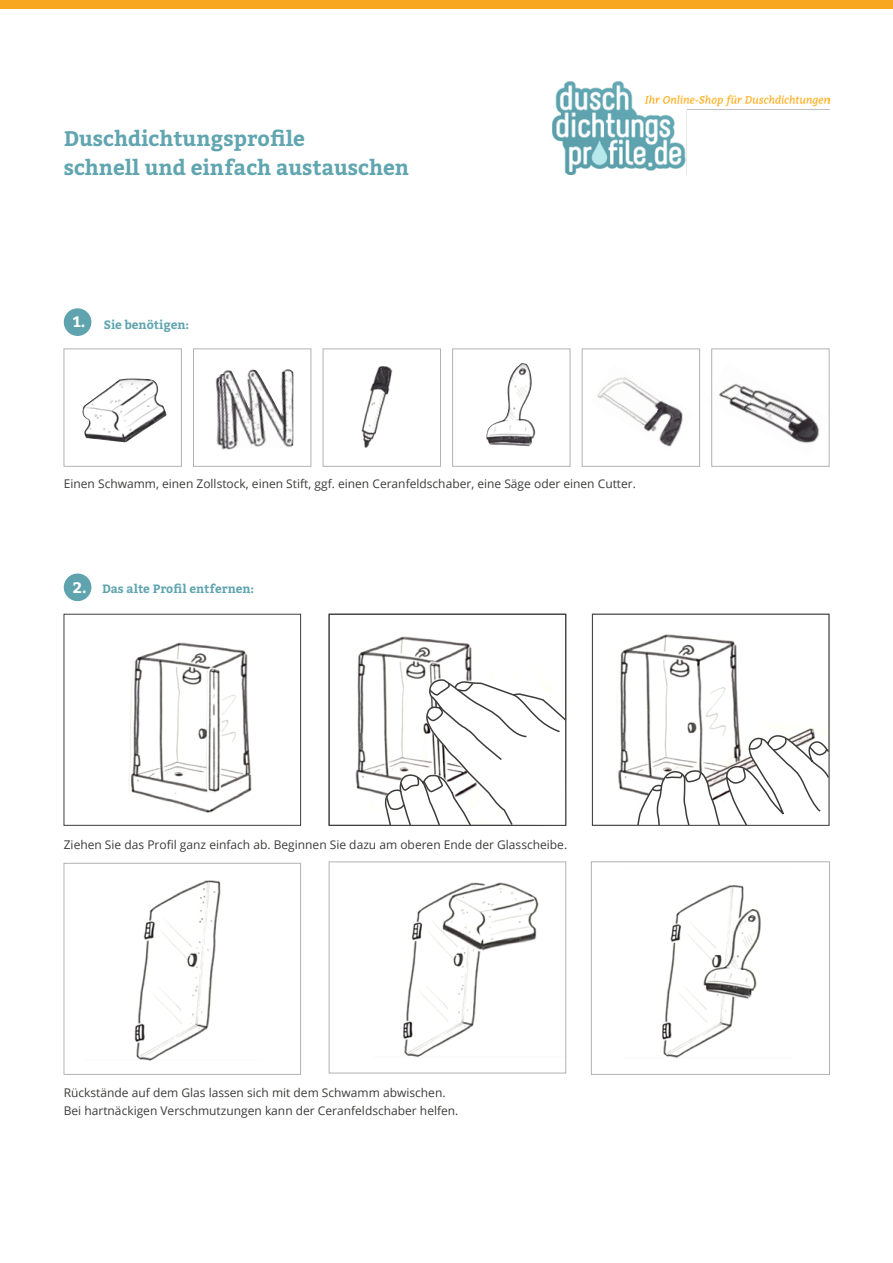
<style>
.page{position:relative;width:893px;height:1263px;background:#fff}
.page>*{position:absolute;margin:0;border:0;box-sizing:border-box;transform-origin:0 0}
.t1{font:700 21px/28.5px "Bitter";color:#60a5b0}
.t2{font:12px/18px "Open Sans";color:#3c3c3b}
.t3{font:700 12px "Bitter";color:#60a5b0}
.s1{font-size:15.15px;color:#fff}
</style>
<div class="page">
<img style="left:617px;top:634px;width:210px;height:159px">
<img style="left:355px;top:636px;width:117px;height:159px">
<img style="left:129px;top:642px;width:123px;height:171px">
<div style="left:64px;top:573px;width:27px;height:28px;background:#5ea3ae;border-radius:50%"></div>
<div style="left:591px;top:861px;width:239px;height:213px;border:1px solid #b3b2b2"></div>
<img style="left:403px;top:872px;width:164px;height:185px">
<img style="left:134px;top:880px;width:87px;height:181px">
<div style="left:64px;top:863px;width:237px;height:211px;border:1px solid #b3b2b2"></div>
<div style="left:329px;top:862px;width:237px;height:211px;border:1px solid #b3b2b2"></div>
<img style="left:662px;top:885px;width:99px;height:173px">
<div style="left:0;top:0;width:893px;height:9px;background:#f7a820"></div>
<img style="left:553px;top:82px;width:276px;height:93px">
<div style="left:64px;top:308px;width:27px;height:28px;background:#5ea3ae;border-radius:50%"></div>
<img style="left:215px;top:369px;width:78px;height:81px">
<img style="left:361px;top:366px;width:32px;height:82px">
<img style="left:486px;top:363px;width:50px;height:84px">
<img style="left:597px;top:377px;width:86px;height:70px">
<img style="left:719px;top:383px;width:100px;height:60px">
<img style="left:82px;top:378px;width:85px;height:64px">
<div style="left:64px;top:349px;width:118px;height:117px;border:1px solid #b3b2b2"></div>
<div style="left:193px;top:349px;width:118px;height:117px;border:1px solid #b3b2b2"></div>
<div style="left:323px;top:349px;width:118px;height:117px;border:1px solid #b3b2b2"></div>
<div style="left:452px;top:349px;width:118px;height:117px;border:1px solid #b3b2b2"></div>
<div style="left:582px;top:349px;width:118px;height:117px;border:1px solid #b3b2b2"></div>
<div style="left:711px;top:349px;width:118px;height:117px;border:1px solid #b3b2b2"></div>
<svg style="left:382px;top:678px;width:185px;height:148px"></svg>
<svg style="left:637px;top:734px;width:193px;height:92px"></svg>
<div style="left:329px;top:614px;width:237px;height:211px;border:1px solid #3c3c3b"></div>
<div style="left:64px;top:614px;width:237px;height:211px;border:1px solid #3c3c3b"></div>
<div style="left:592px;top:614px;width:237px;height:211px;border:1px solid #3c3c3b"></div>
<h1 class="t1" style="left:64px;top:125px;width:347px">Duschdichtungsprofile<br>schnell und einfach austauschen</h1>
<p class="t3" style="left:73px;top:317px;width:118px"><span class="s1">1.</span> Sie benötigen:</p>
<p class="t2" style="left:64px;top:475px;width:574px">Einen Schwamm, einen Zollstock, einen Stift, ggf. einen Ceranfeldschaber, eine Säge oder einen Cutter.</p>
<p class="t3" style="left:73px;top:581px;width:183px"><span class="s1">2.</span> Das alte Profil entfernen:</p>
<p class="t2" style="left:64px;top:835px;width:505px">Ziehen Sie das Profil ganz einfach ab. Beginnen Sie dazu am oberen Ende der Glasscheibe.</p>
<p class="t2" style="left:64px;top:1083px;width:396px">Rückstände auf dem Glas lassen sich mit dem Schwamm abwischen.<br>Bei hartnäckigen Verschmutzungen kann der Ceranfeldschaber helfen.</p>
</div>
